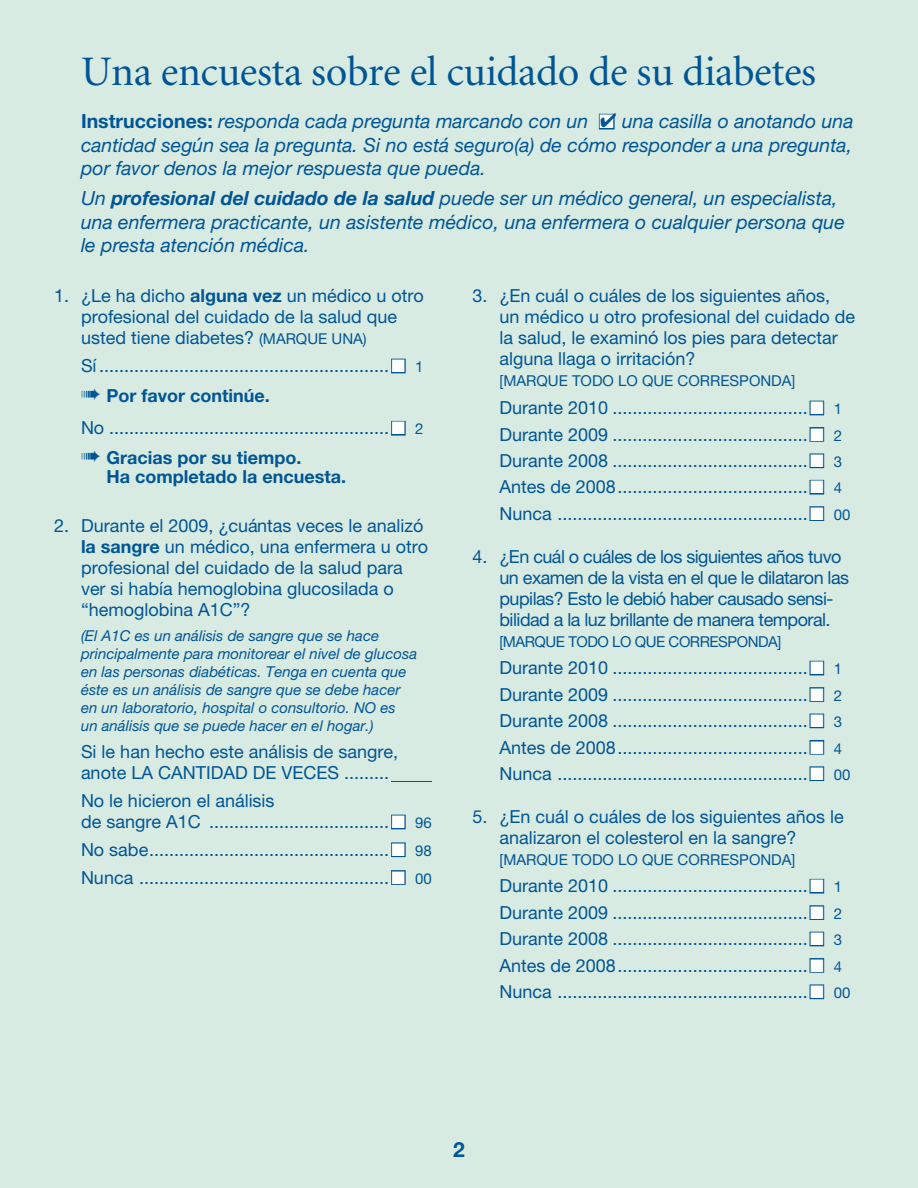
<style>
.page{position:relative;width:918px;height:1188px;background:#d8ebe3}
.page>*{position:absolute;margin:0;border:0;box-sizing:border-box;transform-origin:0 0}
.Headline{font:42px "Minion";letter-spacing:-.01em;color:#005594}
.t1{font:700 21px "Helvetica Neue LT Std";color:#005594}
.Intro_text{font:italic 19.5px/23.4px "Helvetica Neue LT Std";color:#005594;text-align:justify}
.main_text{font:18px/21px "Helvetica Neue LT Std";color:#005594}
.main_text-2{font:18px/21px "Helvetica Neue LT Std";letter-spacing:-.03em;color:#005594}
.main_text-3{font:700 18px/18.8px "Helvetica Neue LT Std";color:#005594}
.main_text-4{font:italic 15px/18px "Helvetica Neue LT Std";color:#005594}
.main_text-5{font:15px "Helvetica Neue LT Std";color:#005594}
.main_text-6{font:15px "Helvetica Neue LT Std";letter-spacing:-.03em;color:#005594}
.s1{font-weight:700;font-style:normal}
.s2{color:#fff}
.s3{font-weight:700}
.s4{font-size:15px}
</style>
<div class="page">
<div style="left:599px;top:114px;width:16px;height:16px;border:2px solid #005594"></div>
<div style="left:391px;top:359px;width:15px;height:14px;border:2px solid #005594"></div>
<div style="left:391px;top:421px;width:15px;height:15px;border:2px solid #005594"></div>
<div style="left:391px;top:815px;width:15px;height:14px;border:2px solid #005594"></div>
<div style="left:391px;top:842px;width:15px;height:15px;border:2px solid #005594"></div>
<div style="left:391px;top:870px;width:15px;height:15px;border:2px solid #005594"></div>
<div style="left:810px;top:401px;width:14px;height:14px;border:2px solid #005594"></div>
<div style="left:810px;top:427px;width:14px;height:15px;border:2px solid #005594"></div>
<div style="left:810px;top:453px;width:14px;height:15px;border:2px solid #005594"></div>
<div style="left:810px;top:480px;width:14px;height:15px;border:2px solid #005594"></div>
<div style="left:810px;top:506px;width:14px;height:15px;border:2px solid #005594"></div>
<div style="left:810px;top:661px;width:14px;height:14px;border:2px solid #005594"></div>
<div style="left:810px;top:687px;width:14px;height:15px;border:2px solid #005594"></div>
<div style="left:810px;top:714px;width:14px;height:14px;border:2px solid #005594"></div>
<div style="left:810px;top:740px;width:14px;height:15px;border:2px solid #005594"></div>
<div style="left:810px;top:766px;width:14px;height:15px;border:2px solid #005594"></div>
<div style="left:810px;top:879px;width:14px;height:15px;border:2px solid #005594"></div>
<div style="left:810px;top:905px;width:14px;height:15px;border:2px solid #005594"></div>
<div style="left:810px;top:932px;width:14px;height:14px;border:2px solid #005594"></div>
<div style="left:810px;top:958px;width:14px;height:15px;border:2px solid #005594"></div>
<div style="left:810px;top:984px;width:14px;height:15px;border:2px solid #005594"></div>
<p class="Headline" style="left:81px;top:51px;width:737px">Una encuesta sobre el cuidado de su diabetes</p>
<p class="Intro_text" style="left:81px;top:109px;width:774px"><span class="s1">Instrucciones:</span> responda cada pregunta marcando con un <span class="s2">■</span>✔ una casilla o anotando una cantidad según sea la pregunta. Si no está seguro(a) de cómo responder a una pregunta, por favor denos la mejor respuesta que pueda.</p>
<p class="Intro_text" style="left:81px;top:186px;width:765px;text-align:left">Un <span class="s3">profesional del cuidado de la salud</span> puede ser un médico general, un especialista, una enfermera practicante, un asistente médico, una enfermera o cualquier persona que le presta atención médica.</p>
<p class="main_text" style="left:81px;top:285px;width:344px;text-indent:-27px">1. ¿Le ha dicho <span class="s3">alguna vez</span> un médico u otro profesional del cuidado de la salud que usted tiene diabetes? <span class="s4">(MARQUE UNA)</span></p>
<p class="main_text" style="left:81px;top:355px;width:344px">Sí..........................................................<span class="s2">■</span> <span class="s4">1</span></p>
<p class="main_text-3" style="left:81px;top:386px;width:190px">➠ Por favor continúe.</p>
<p class="main_text" style="left:81px;top:417px;width:344px">No ........................................................<span class="s2">■</span> <span class="s4">2</span></p>
<p class="main_text-3" style="left:106px;top:448px;width:241px;text-indent:-25px">➠ Gracias por su tiempo.<br>Ha completado la encuesta.</p>
<p class="main_text" style="left:81px;top:515px;width:349px;text-indent:-27px">2. Durante el 2009, ¿cuántas veces le analizó <span class="s3">la sangre</span> un médico, una enfermera u otro profesional del cuidado de la salud para ver si había hemoglobina glucosilada o “hemoglobina A1C”?</p>
<p class="main_text-4" style="left:81px;top:626px;width:338px">(El A1C es un análisis de sangre que se hace principalmente para monitorear el nivel de glucosa en las personas diabéticas. Tenga en cuenta que éste es un análisis de sangre que se debe hacer en un laboratorio, hospital o consultorio. NO es<br>un análisis que se puede hacer en el hogar.)</p>
<p class="main_text" style="left:81px;top:741px;width:352px">Si le han hecho este análisis de sangre, anote LA CANTIDAD DE VECES ........._</p>
<p class="main_text" style="left:81px;top:790px;width:352px">No le hicieron el análisis<br>de sangre A1C ....................................<span class="s2">■</span> <span class="s4">96</span></p>
<p class="main_text" style="left:81px;top:839px;width:352px">No sabe................................................<span class="s2">■</span> <span class="s4">98</span></p>
<p class="main_text" style="left:81px;top:867px;width:352px">Nunca ..................................................<span class="s2">■</span> <span class="s4">00</span></p>
<p class="main_text" style="left:500px;top:285px;width:357px;text-indent:-27px">3. ¿En cuál o cuáles de los siguientes años,<br>un médico u otro profesional del cuidado de la salud, le examinó los pies para detectar alguna llaga o irritación?</p>
<p class="main_text-5" style="left:500px;top:372px;width:297px">[MARQUE TODO LO QUE CORRESPONDA]</p>
<p class="main_text" style="left:500px;top:397px;width:344px">Durante 2010 .......................................<span class="s2">■</span> <span class="s4">1</span></p>
<p class="main_text" style="left:500px;top:423px;width:344px">Durante 2009 .......................................<span class="s2">■</span> <span class="s4">2</span></p>
<p class="main_text" style="left:500px;top:450px;width:344px">Durante 2008 .......................................<span class="s2">■</span> <span class="s4">3</span></p>
<p class="main_text" style="left:500px;top:476px;width:344px">Antes de 2008......................................<span class="s2">■</span> <span class="s4">4</span></p>
<p class="main_text" style="left:500px;top:503px;width:352px">Nunca ..................................................<span class="s2">■</span> <span class="s4">00</span></p>
<p class="main_text-2" style="left:500px;top:545px;width:351px;text-indent:-27px">4. ¿En cuál o cuáles de los siguientes años tuvo un examen de la vista en el que le dilataron las pupilas? Esto le debió haber causado sensi&shy;bilidad a la luz brillante de manera temporal.</p>
<p class="main_text-6" style="left:500px;top:632px;width:283px">[MARQUE TODO LO QUE CORRESPONDA]</p>
<p class="main_text" style="left:500px;top:657px;width:344px">Durante 2010 .......................................<span class="s2">■</span> <span class="s4">1</span></p>
<p class="main_text" style="left:500px;top:684px;width:344px">Durante 2009 .......................................<span class="s2">■</span> <span class="s4">2</span></p>
<p class="main_text" style="left:500px;top:710px;width:344px">Durante 2008 .......................................<span class="s2">■</span> <span class="s4">3</span></p>
<p class="main_text" style="left:500px;top:736px;width:344px">Antes de 2008......................................<span class="s2">■</span> <span class="s4">4</span></p>
<p class="main_text" style="left:500px;top:763px;width:352px">Nunca ..................................................<span class="s2">■</span> <span class="s4">00</span></p>
<p class="main_text" style="left:500px;top:806px;width:346px;text-indent:-27px">5. ¿En cuál o cuáles de los siguientes años le analizaron el colesterol en la sangre?</p>
<p class="main_text-5" style="left:500px;top:850px;width:297px">[MARQUE TODO LO QUE CORRESPONDA]</p>
<p class="main_text" style="left:500px;top:875px;width:344px">Durante 2010 .......................................<span class="s2">■</span> <span class="s4">1</span></p>
<p class="main_text" style="left:500px;top:902px;width:344px">Durante 2009 .......................................<span class="s2">■</span> <span class="s4">2</span></p>
<p class="main_text" style="left:500px;top:928px;width:344px">Durante 2008 .......................................<span class="s2">■</span> <span class="s4">3</span></p>
<p class="main_text" style="left:500px;top:954px;width:344px">Antes de 2008......................................<span class="s2">■</span> <span class="s4">4</span></p>
<p class="main_text" style="left:500px;top:981px;width:352px">Nunca ..................................................<span class="s2">■</span> <span class="s4">00</span></p>
<p class="t1" style="left:453px;top:1137px;width:13px">2</p>
</div>
